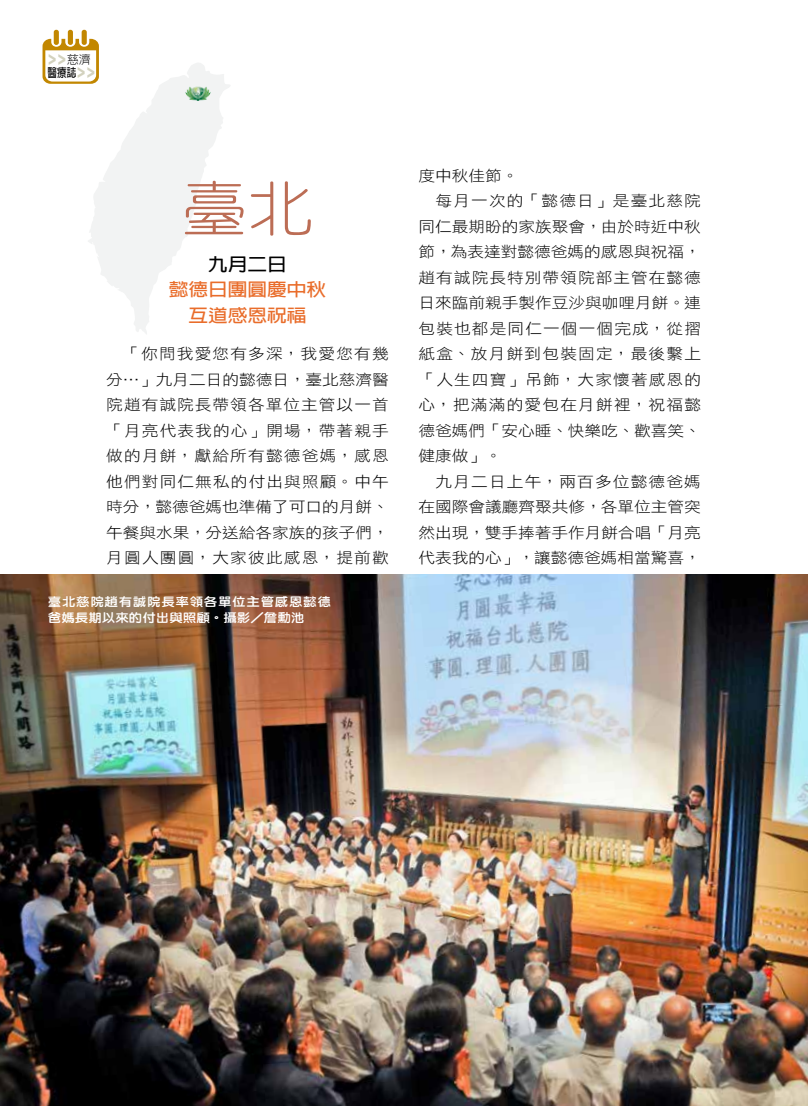
<style>
.page{position:relative;width:808px;height:1106px;background:#fff}
.page>*{position:absolute;margin:0;border:0;box-sizing:border-box;transform-origin:0 0}
.t1{font:300 60px "Yen Round";color:#bc6d55;scale:1.11 1}
.t2{font:700 17.7px/25.5px "Lin Gothic";color:#e96d2b;text-align:center;scale:1.11 1}
.t3{font:700 17.7px "Lin Gothic";color:#000;scale:1.11 1}
.t4{font:15px/25.5px "DF Hei Std W3";color:#000;text-align:justify;scale:1.11 1}
.t5{font:15px "DF Hei Std W3";letter-spacing:.07em;color:#000;scale:1.11 1}
.t6{font:15px "DF Hei Std W3";letter-spacing:.075em;color:#000;scale:1.11 1}
.t7{font:15px "DF Hei Std W3";letter-spacing:.065em;color:#000;scale:1.11 1}
.t8{font:12.15px/16.5px "DF Yuan Std W8";letter-spacing:.05em;color:#fff;scale:1.11 1}
.t9{font:900 12px/13.5px "Lin Gothic";color:#d3d2be;scale:.8 1}
.s1{font-weight:300;color:#000}
.s2{font-weight:700;color:#000}
</style>
<div class="page">
<div style="left:54px;top:30px;width:5px;height:15px;background:#c28700;border-radius:2px"></div>
<div style="left:68px;top:30px;width:5px;height:15px;background:#c28700;border-radius:2px"></div>
<div style="left:82px;top:30px;width:5px;height:15px;background:#c28700;border-radius:2px"></div>
<svg style="left:43px;top:39px;width:56px;height:45px"></svg>
<svg style="left:87px;top:62px;width:143px;height:272px"></svg>
<img style="left:185px;top:87px;width:26px;height:13px">
<img style="left:0;top:575px;width:808px;height:531px">
<p class="t9" style="left:48px;top:52px;width:61px">＞＞<span class="s1">慈濟</span><span class="s2">醫療誌</span>＞＞</p>
<h1 class="t1" style="left:181px;top:179px;width:122px">臺北</h1>
<p class="t3" style="left:208px;top:255px;width:72px">九月二日</p>
<p class="t2" style="left:169px;top:276px;width:143px">懿德日團圓慶中秋互道感恩祝福</p>
<p class="t4" style="left:106px;top:341px;width:256px;text-indent:17px">「你問我愛您有多深，我愛您有幾分…」九月二日的懿德日，臺北慈濟醫院趙有誠院長帶領各單位主管以一首「月亮代表我的心」開場，帶著親手做的月餅，獻給所有懿德爸媽，感恩他們對同仁無私的付出與照顧。中午時分，懿德爸媽也準備了可口的月餅、午餐與水果，分送給各家族的孩子們，月圓人團圓，大家彼此感恩，提前歡</p>
<p class="t8" style="left:48px;top:593px;width:257px">臺北慈院趙有誠院長率領各單位主管感恩懿德爸媽長期以來的付出與照顧。攝影／詹勳池</p>
<p class="t4" style="left:418px;top:162px;width:92px">度中秋佳節。</p>
<p class="t5" style="left:435px;top:193px;width:241px">每月一次的「懿德日」是臺北慈院</p>
<p class="t4" style="left:418px;top:213px;width:256px">同仁最期盼的家族聚會，由於時近中秋</p>
<p class="t4" style="left:418px;top:239px;width:256px">節，為表達對懿德爸媽的感恩與祝福，</p>
<p class="t7" style="left:418px;top:269px;width:256px">趙有誠院長特別帶領院部主管在懿德</p>
<p class="t4" style="left:418px;top:290px;width:256px">日來臨前親手製作豆沙與咖哩月餅。連</p>
<p class="t5" style="left:418px;top:320px;width:256px">包裝也都是同仁一個一個完成，從摺</p>
<p class="t6" style="left:418px;top:346px;width:256px">紙盒、放月餅到包裝固定，最後繫上</p>
<p class="t5" style="left:418px;top:371px;width:256px">「人生四寶」吊飾，大家懷著感恩的</p>
<p class="t6" style="left:418px;top:397px;width:256px">心，把滿滿的愛包在月餅裡，祝福懿</p>
<p class="t4" style="left:418px;top:417px;width:256px">德爸媽們「安心睡、快樂吃、歡喜笑、</p>
<p class="t4" style="left:418px;top:443px;width:77px">健康做」。</p>
<p class="t5" style="left:435px;top:473px;width:241px">九月二日上午，兩百多位懿德爸媽</p>
<p class="t4" style="left:418px;top:494px;width:256px">在國際會議廳齊聚共修，各單位主管突</p>
<p class="t4" style="left:418px;top:519px;width:256px">然出現，雙手捧著手作月餅合唱「月亮</p>
<p class="t4" style="left:418px;top:545px;width:256px">代表我的心」，讓懿德爸媽相當驚喜，</p>
</div>
